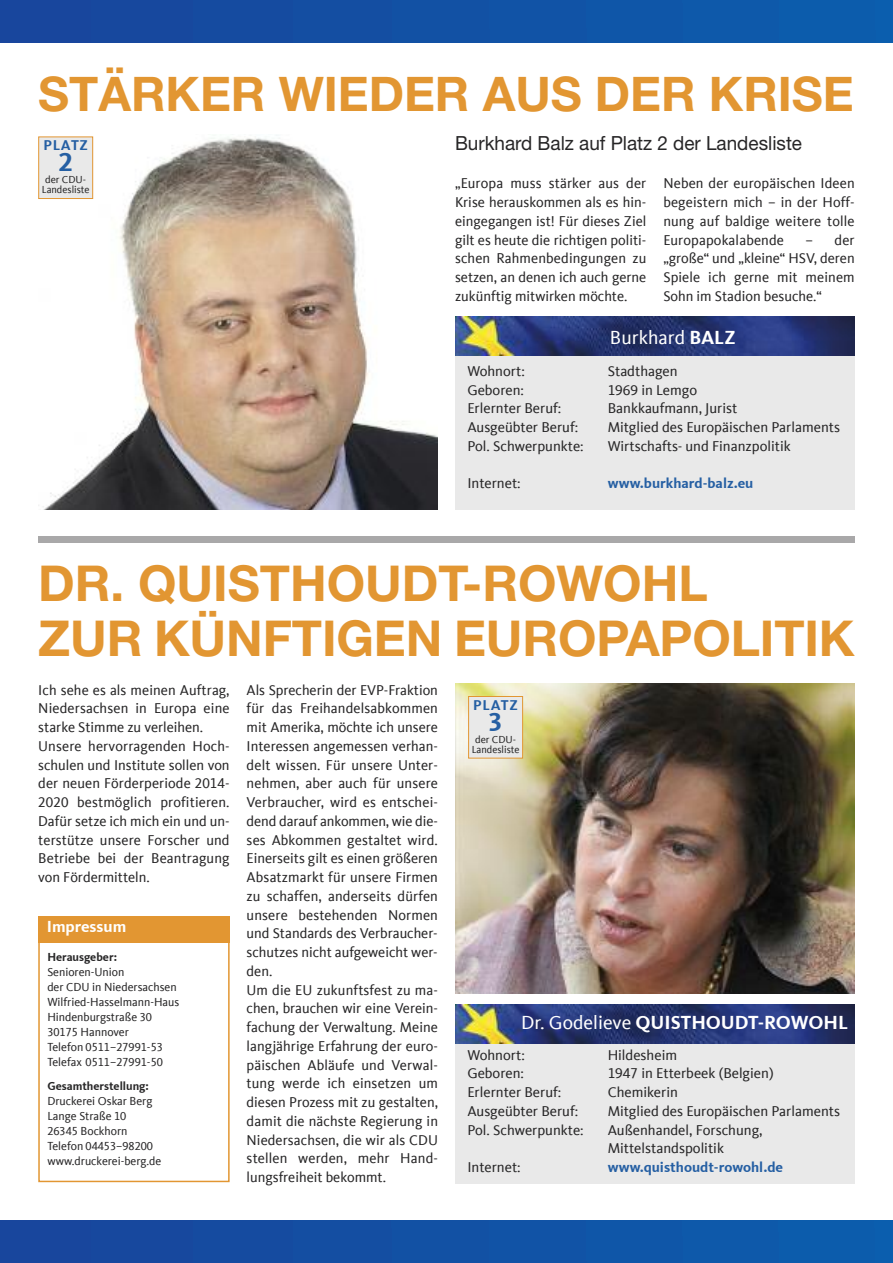
<style>
.page{position:relative;width:893px;height:1263px;background:#fff}
.page>*{position:absolute;margin:0;border:0;box-sizing:border-box;transform-origin:0 0}
.t1{font:700 49.5px/55.5px "Helvetica Neue";color:#e29632}
.t2{font:700 47.7px "Helvetica Neue";color:#e29632}
.t3{font:700 27px "CDU Kievit Tab";color:#255fa3}
.t4{font:19.5px "Helvetica Neue";color:#272627}
.t5{font:700 19.5px "CDU Kievit Tab";color:#fff}
.t6{font:19.5px "CDU Kievit Tab";color:#fff}
.t7{font:700 16.5px "CDU Kievit Tab";color:#fff}
.t8{font:14.7px/18.8px "CDU Kievit Tab";color:#272627}
.t9{font:700 14.7px "CDU Kievit Tab";letter-spacing:.005em;color:#255fa3}
.t10{font:12px/15px "CDU Kievit Tab";color:#272627}
.t11{font:700 12px "CDU Kievit Tab";color:#272627}
.t12{font:10.5px/10.5px "CDU Kievit Tab";color:#272627;text-align:center}
.s1{font-weight:700}
.s2{font-weight:400}
</style>
<div class="page">
<img style="left:455px;top:683px;width:400px;height:310px">
<img style="left:38px;top:135px;width:400px;height:375px">
<div style="left:455px;top:1012px;width:400px;height:171px;background:#e9e9e9"></div>
<img style="left:455px;top:1005px;width:400px;height:38px">
<div style="left:0;top:1220px;width:893px;height:43px;background:#1251a4"></div>
<div style="left:0;top:0;width:893px;height:43px;background:#1251a4"></div>
<div style="left:38px;top:916px;width:192px;height:266px;border:2px solid #e29632"></div>
<div style="left:38px;top:916px;width:192px;height:27px;background:#e29632"></div>
<div style="left:455px;top:318px;width:400px;height:192px;background:#e9e9e9"></div>
<img style="left:455px;top:317px;width:400px;height:38px">
<div style="left:38px;top:536px;width:817px;height:6px;background:#a9a8a9"></div>
<div style="left:39px;top:137px;width:53px;height:61px;background:#e9e9e9"></div>
<div style="left:38px;top:136px;width:55px;height:63px;border:1px solid #e29632"></div>
<div style="left:469px;top:697px;width:53px;height:61px;background:#e9e9e9"></div>
<div style="left:468px;top:696px;width:55px;height:62px;border:1px solid #e29632"></div>
<h2 class="t2" style="left:38px;top:77px;width:817px">STÄRKER WIEDER AUS DER KRISE</h2>
<p class="t9" style="left:43px;top:140px;width:46px">Platz</p>
<h3 class="t4" style="left:455px;top:136px;width:349px">Burkhard Balz auf Platz 2 der Landesliste</h3>
<h3 class="t3" style="left:59px;top:152px;width:16px">2</h3>
<p class="t12" style="left:42px;top:174px;width:49px">der CDU-<br>Landesliste</p>
<p class="t8" style="left:455px;top:174px;width:193px;text-align:justify">„Europa muss stärker aus der Krise herauskommen als es hin&shy;eingegangen ist! Für dieses Ziel gilt es heute die richtigen politi&shy;schen Rahmenbedingungen zu setzen, an denen ich auch gerne zukünftig mitwirken möchte.</p>
<p class="t8" style="left:663px;top:174px;width:193px;text-align:justify">Neben der europäischen Ideen begeistern mich – in der Hoff&shy;nung auf baldige weitere tolle Europapokalabende</p>
<p class="t8" style="left:663px;top:230px;width:193px;text-align:justify;text-indent:142px">– der „große“ und „kleine“ HSV, deren Spiele ich gerne mit meinem Sohn im Stadion besuche.“</p>
<h3 class="t6" style="left:610px;top:326px;width:127px">Burkhard <span class="s1">Balz</span></h3>
<p class="t8" style="left:467px;top:362px;width:59px">Wohnort:</p>
<p class="t8" style="left:608px;top:362px;width:72px">Stadthagen</p>
<p class="t8" style="left:467px;top:380px;width:58px">Geboren:</p>
<p class="t8" style="left:608px;top:380px;width:91px">1969 in Lemgo</p>
<p class="t8" style="left:467px;top:399px;width:96px">Erlernter Beruf:</p>
<p class="t8" style="left:608px;top:399px;width:131px">Bankkaufmann, Jurist</p>
<p class="t8" style="left:467px;top:418px;width:112px">Ausgeübter Beruf:</p>
<p class="t8" style="left:608px;top:418px;width:234px">Mitglied des Europäischen Parlaments</p>
<p class="t8" style="left:467px;top:437px;width:118px">Pol. Schwerpunkte:</p>
<p class="t8" style="left:608px;top:437px;width:185px">Wirtschafts- und Finanzpolitik</p>
<p class="t8" style="left:467px;top:474px;width:55px">Internet:</p>
<p class="t9" style="left:608px;top:478px;width:147px">www.burkhard-balz.eu</p>
<h1 class="t1" style="left:38px;top:560px;width:818px">DR. QUISTHOUDT-ROWOHL<br>ZUR KÜNFTIGEN EUROPAPOLITIK</h1>
<p class="t8" style="left:38px;top:680px;width:193px">Ich sehe es als meinen Auftrag,<br>Niedersachsen in Europa eine starke Stimme zu verleihen.<br>Unsere hervorragenden Hoch&shy;schulen und Institute sollen von der neuen Förderperiode 2014-<br>2020 bestmöglich profitieren.<br>Dafür setze ich mich ein und un&shy;terstütze unsere Forscher und<br>Betriebe bei der Beantragung von Fördermitteln.</p>
<p class="t7" style="left:47px;top:921px;width:81px">Impressum</p>
<p class="t11" style="left:47px;top:952px;width:71px">herausgeber:</p>
<p class="t10" style="left:47px;top:964px;width:133px">Senioren-Union<br>der CDU in Niedersachsen<br>Wilfried-Hasselmann-Haus<br>Hindenburgstraße 30<br>30175 Hannover<br>Telefon 0511–27991-53<br>Telefax 0511–27991-50</p>
<p class="t11" style="left:47px;top:1081px;width:103px">Gesamtherstellung:</p>
<p class="t10" style="left:47px;top:1093px;width:115px">Druckerei Oskar Berg<br>Lange Straße 10<br>26345 Bockhorn<br>Telefon 04453–98200 www.druckerei-berg.de</p>
<p class="t8" style="left:247px;top:680px;width:193px">Als Sprecherin der EVP-Fraktion für das Freihandelsabkommen mit Amerika, möchte ich unsere<br>Interessen angemessen verhan&shy;delt wissen. Für unsere Unter&shy;nehmen, aber auch für unsere<br>Verbraucher, wird es entschei&shy;dend darauf ankommen, wie die&shy;ses Abkommen gestaltet wird.<br>Einerseits gilt es einen größeren<br>Absatzmarkt für unsere Firmen zu schaffen, anderseits dürfen unsere bestehenden Normen und Standards des Verbraucher&shy;schutzes nicht aufgeweicht wer&shy;den.<br>Um die EU zukunftsfest zu ma&shy;chen, brauchen wir eine Verein&shy;fachung der Verwaltung. Meine langjährige Erfahrung der euro&shy;päischen Abläufe und Verwal&shy;tung werde ich einsetzen um diesen Prozess mit zu gestalten, damit die nächste Regierung in<br>Niedersachsen, die wir als CDU stellen werden, mehr Hand&shy;lungsfreiheit bekommt.</p>
<p class="t9" style="left:473px;top:699px;width:46px">Platz</p>
<h3 class="t3" style="left:489px;top:712px;width:16px">3</h3>
<p class="t12" style="left:472px;top:734px;width:49px">der CDU-<br>Landesliste</p>
<h3 class="t5" style="left:521px;top:1015px;width:329px"><span class="s2">Dr. Godelieve</span> QuISthoudt-rowohl</h3>
<p class="t8" style="left:467px;top:1045px;width:59px">Wohnort:</p>
<p class="t8" style="left:608px;top:1045px;width:71px">Hildesheim</p>
<p class="t8" style="left:467px;top:1064px;width:58px">Geboren:</p>
<p class="t8" style="left:608px;top:1064px;width:167px">1947 in Etterbeek (Belgien)</p>
<p class="t8" style="left:467px;top:1083px;width:96px">Erlernter Beruf:</p>
<p class="t8" style="left:608px;top:1083px;width:72px">Chemikerin</p>
<p class="t8" style="left:467px;top:1102px;width:112px">Ausgeübter Beruf:</p>
<p class="t8" style="left:608px;top:1102px;width:234px">Mitglied des Europäischen Parlaments</p>
<p class="t8" style="left:467px;top:1120px;width:118px">Pol. Schwerpunkte:</p>
<p class="t8" style="left:608px;top:1120px;width:156px">Außenhandel, Forschung,<br>Mittelstandspolitik</p>
<p class="t8" style="left:467px;top:1158px;width:55px">Internet:</p>
<p class="t9" style="left:608px;top:1162px;width:177px">www.quisthoudt-rowohl.de</p>
</div>
